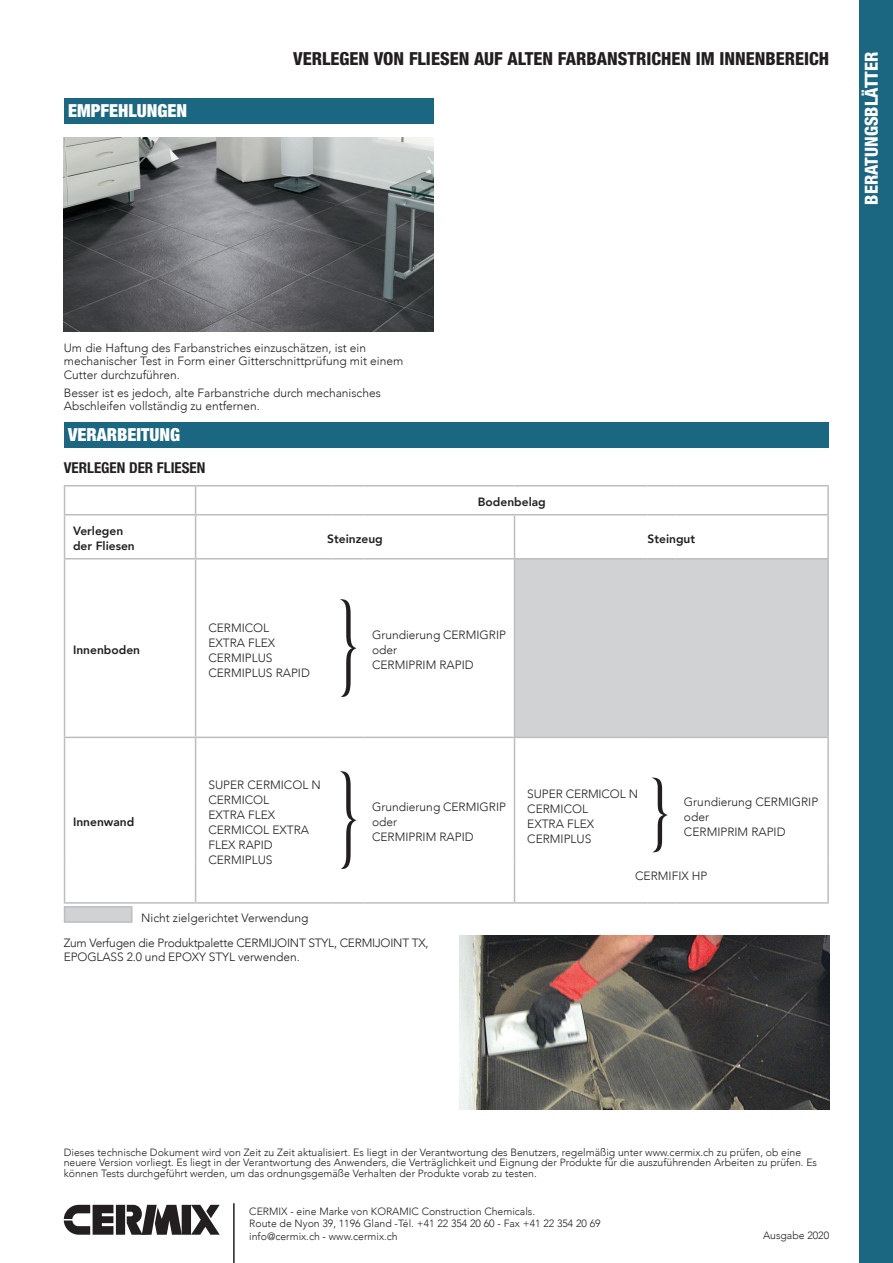
<style>
.page{position:relative;width:893px;height:1263px;background:#fff}
.page>*{position:absolute;margin:0;border:0;box-sizing:border-box;transform-origin:0 0}
.t1{font:800 condensed 18px "Helvetica Neue LT Std";color:#231f20}
.t2{font:900 condensed 18px "Helvetica Neue LT Std";color:#fff}
.t3{font:800 condensed 18px "Helvetica Neue LT Std";color:#fff}
.t4{font:700 condensed 15px "Helvetica Neue LT Std";color:#231f20}
.Normal_e{font:300 12px/15px "Avenir";color:#231f20}
._4_texte_courant_ok{font:300 12px/13.5px "Avenir";color:#231f20}
._4_texte_courant_ok-2{font:300 12px/13.5px "Avenir";letter-spacing:-.02em;color:#231f20}
.Normal_e-2{font:800 12px/15px "Avenir";color:#231f20}
.legende_tableau_rol{font:300 12px "Avenir";color:#231f20}
.t5{font:300 10.5px/12.6px "Avenir";color:#231f20}
</style>
<div class="page">
<div style="left:859px;top:0;width:34px;height:1263px;background:#1b6681"></div>
<svg style="left:64px;top:1205px;width:156px;height:30px"></svg>
<hr style="left:233px;top:1203px;width:2px;height:60px;background:#231f20">
<div style="left:64px;top:98px;width:370px;height:25px;background:#1b6681"></div>
<div style="left:64px;top:422px;width:765px;height:26px;background:#1b6681"></div>
<img style="left:64px;top:137px;width:370px;height:195px">
<div style="left:514px;top:559px;width:314px;height:178px;background:#d1d2d4"></div>
<svg style="left:64px;top:486px;width:1px;height:28px"></svg>
<svg style="left:195px;top:486px;width:1px;height:28px"></svg>
<hr style="left:64px;top:515px;width:1px;height:43px;background:#bcbdc0">
<hr style="left:195px;top:515px;width:1px;height:43px;background:#bcbdc0">
<hr style="left:64px;top:559px;width:1px;height:178px;background:#bcbdc0">
<hr style="left:195px;top:559px;width:1px;height:178px;background:#bcbdc0">
<hr style="left:64px;top:738px;width:1px;height:125px;background:#bcbdc0">
<hr style="left:195px;top:738px;width:1px;height:125px;background:#bcbdc0">
<hr style="left:64px;top:863px;width:1px;height:39px;background:#bcbdc0">
<hr style="left:195px;top:863px;width:1px;height:39px;background:#bcbdc0">
<hr style="left:64px;top:485px;width:132px;height:1px;background:#bcbdc0">
<hr style="left:64px;top:514px;width:132px;height:1px;background:#bcbdc0">
<hr style="left:64px;top:558px;width:132px;height:1px;background:#bcbdc0">
<hr style="left:64px;top:737px;width:132px;height:1px;background:#bcbdc0">
<hr style="left:64px;top:902px;width:132px;height:2px;background:#bcbdc0">
<hr style="left:196px;top:485px;width:136px;height:1px;background:#bcbdc0">
<hr style="left:332px;top:485px;width:32px;height:1px;background:#bcbdc0">
<hr style="left:364px;top:485px;width:150px;height:1px;background:#bcbdc0">
<hr style="left:514px;top:485px;width:133px;height:1px;background:#bcbdc0">
<svg style="left:647px;top:485px;width:28px;height:1px"></svg>
<hr style="left:675px;top:485px;width:154px;height:1px;background:#bcbdc0">
<hr style="left:196px;top:514px;width:136px;height:1px;background:#bcbdc0">
<hr style="left:332px;top:514px;width:32px;height:1px;background:#bcbdc0">
<hr style="left:364px;top:514px;width:150px;height:1px;background:#bcbdc0">
<hr style="left:514px;top:514px;width:133px;height:1px;background:#bcbdc0">
<svg style="left:647px;top:514px;width:28px;height:1px"></svg>
<hr style="left:675px;top:514px;width:154px;height:1px;background:#bcbdc0">
<hr style="left:196px;top:558px;width:136px;height:1px;background:#bcbdc0">
<hr style="left:332px;top:558px;width:32px;height:1px;background:#bcbdc0">
<hr style="left:364px;top:558px;width:150px;height:1px;background:#bcbdc0">
<hr style="left:514px;top:558px;width:133px;height:1px;background:#bcbdc0">
<svg style="left:647px;top:558px;width:28px;height:1px"></svg>
<hr style="left:675px;top:558px;width:154px;height:1px;background:#bcbdc0">
<hr style="left:196px;top:737px;width:136px;height:1px;background:#bcbdc0">
<hr style="left:332px;top:737px;width:32px;height:1px;background:#bcbdc0">
<hr style="left:364px;top:737px;width:150px;height:1px;background:#bcbdc0">
<hr style="left:514px;top:737px;width:133px;height:1px;background:#bcbdc0">
<svg style="left:647px;top:737px;width:28px;height:1px"></svg>
<hr style="left:675px;top:737px;width:154px;height:1px;background:#bcbdc0">
<hr style="left:196px;top:902px;width:136px;height:2px;background:#bcbdc0">
<hr style="left:332px;top:902px;width:32px;height:2px;background:#bcbdc0">
<hr style="left:364px;top:902px;width:150px;height:2px;background:#bcbdc0">
<hr style="left:514px;top:902px;width:133px;height:2px;background:#bcbdc0">
<hr style="left:647px;top:902px;width:28px;height:2px;background:#bcbdc0">
<hr style="left:675px;top:902px;width:154px;height:2px;background:#bcbdc0">
<hr style="left:827px;top:486px;width:2px;height:28px;background:#bcbdc0">
<hr style="left:514px;top:515px;width:1px;height:43px;background:#bcbdc0">
<hr style="left:827px;top:515px;width:2px;height:43px;background:#bcbdc0">
<hr style="left:514px;top:559px;width:1px;height:178px;background:#bcbdc0">
<hr style="left:827px;top:559px;width:2px;height:178px;background:#bcbdc0">
<hr style="left:514px;top:738px;width:1px;height:125px;background:#bcbdc0">
<hr style="left:827px;top:738px;width:2px;height:125px;background:#bcbdc0">
<hr style="left:514px;top:863px;width:1px;height:39px;background:#bcbdc0">
<hr style="left:827px;top:863px;width:2px;height:39px;background:#bcbdc0">
<svg style="left:340px;top:599px;width:16px;height:98px"></svg>
<svg style="left:340px;top:771px;width:16px;height:98px"></svg>
<svg style="left:652px;top:777px;width:16px;height:75px"></svg>
<img style="left:459px;top:935px;width:370px;height:175px">
<div style="left:64px;top:906px;width:68px;height:17px;background:#d1d2d4;border:2px solid #bcbdc0"></div>
<p class="t2" style="left:68px;top:99px;width:120px">EMPFEHLUNGEN</p>
<p class="t1" style="left:293px;top:47px;width:537px">VERLEGEN VON FLIESEN AUF ALTEN FARBANSTRICHEN IM INNENBEREICH</p>
<h1 class="t3" style="left:860px;top:204px;width:154px;rotate:-90deg">BERATUNGSBLÄTTER</h1>
<p class="_4_texte_courant_ok" style="left:64px;top:341px;width:341px">Um die Haftung des Farbanstriches einzuschätzen, ist ein mechanischer Test in Form einer Gitterschnittprüfung mit einem<br>Cutter durchzuführen.</p>
<p class="_4_texte_courant_ok" style="left:64px;top:386px;width:319px">Besser ist es jedoch, alte Farbanstriche durch mechanisches<br>Abschleifen vollständig zu entfernen.</p>
<p class="t2" style="left:68px;top:424px;width:114px">VERARBEITUNG</p>
<p class="t4" style="left:64px;top:459px;width:143px">VERLEGEN DER FLIESEN</p>
<p class="Normal_e-2" style="left:478px;top:495px;width:70px">Bodenbelag</p>
<p class="Normal_e-2" style="left:73px;top:524px;width:63px">Verlegen der Fliesen</p>
<p class="Normal_e-2" style="left:327px;top:531px;width:57px">Steinzeug</p>
<p class="Normal_e-2" style="left:647px;top:531px;width:49px">Steingut</p>
<p class="Normal_e-2" style="left:73px;top:642px;width:69px">Innenboden</p>
<p class="Normal_e" style="left:208px;top:620px;width:68px">CERMICOL<br>EXTRA FLEX</p>
<p class="Normal_e" style="left:208px;top:650px;width:66px">CERMIPLUS</p>
<p class="Normal_e" style="left:208px;top:665px;width:103px">CERMIPLUS RAPID</p>
<p class="Normal_e" style="left:372px;top:627px;width:135px">Grundierung CERMIGRIP oder<br>CERMIPRIM RAPID</p>
<p class="Normal_e-2" style="left:73px;top:814px;width:63px">Innenwand</p>
<p class="Normal_e" style="left:208px;top:777px;width:114px">SUPER CERMICOL N</p>
<p class="Normal_e" style="left:208px;top:792px;width:68px">CERMICOL<br>EXTRA FLEX</p>
<p class="Normal_e" style="left:208px;top:822px;width:102px">CERMICOL EXTRA<br>FLEX RAPID</p>
<p class="Normal_e" style="left:208px;top:852px;width:66px">CERMIPLUS</p>
<p class="legende_tableau_rol" style="left:141px;top:911px;width:169px">Nicht zielgerichtet Verwendung</p>
<p class="Normal_e" style="left:372px;top:799px;width:135px">Grundierung CERMIGRIP oder<br>CERMIPRIM RAPID</p>
<p class="_4_texte_courant_ok-2" style="left:64px;top:936px;width:366px">Zum Verfugen die Produktpalette CERMIJOINT STYL, CERMIJOINT TX,<br>EPOGLASS 2.0 und EPOXY STYL verwenden.</p>
<p class="Normal_e" style="left:527px;top:787px;width:112px">SUPER CERMICOL N</p>
<p class="Normal_e" style="left:527px;top:802px;width:68px">CERMICOL<br>EXTRA FLEX</p>
<p class="Normal_e" style="left:527px;top:832px;width:66px">CERMIPLUS</p>
<p class="Normal_e" style="left:684px;top:794px;width:136px">Grundierung CERMIGRIP oder<br>CERMIPRIM RAPID</p>
<p class="Normal_e" style="left:635px;top:869px;width:74px">CERMIFIX HP</p>
<p class="t5" style="left:64px;top:1147px;width:755px;line-height:10.5px">Dieses technische Dokument wird von Zeit zu Zeit aktualisiert. Es liegt in der Verantwortung des Benutzers, regelmäßig unter www.cermix.ch zu prüfen, ob eine neuere Version vorliegt. Es liegt in der Verantwortung des Anwenders, die Verträglichkeit und Eignung der Produkte für die auszuführenden Arbeiten zu prüfen. Es können Tests durchgeführt werden, um das ordnungsgemäße Verhalten der Produkte vorab zu testen.</p>
<p class="t5" style="left:249px;top:1205px;width:353px">CERMIX - eine Marke von KORAMIC Construction Chemicals.<br>Route de Nyon 39, 1196 Gland -Tél. +41 22 354 20 60 - Fax +41 22 354 20 69 info@cermix.ch - www.cermix.ch</p>
<p class="t5" style="left:763px;top:1229px;width:68px">Ausgabe 2020</p>
</div>
